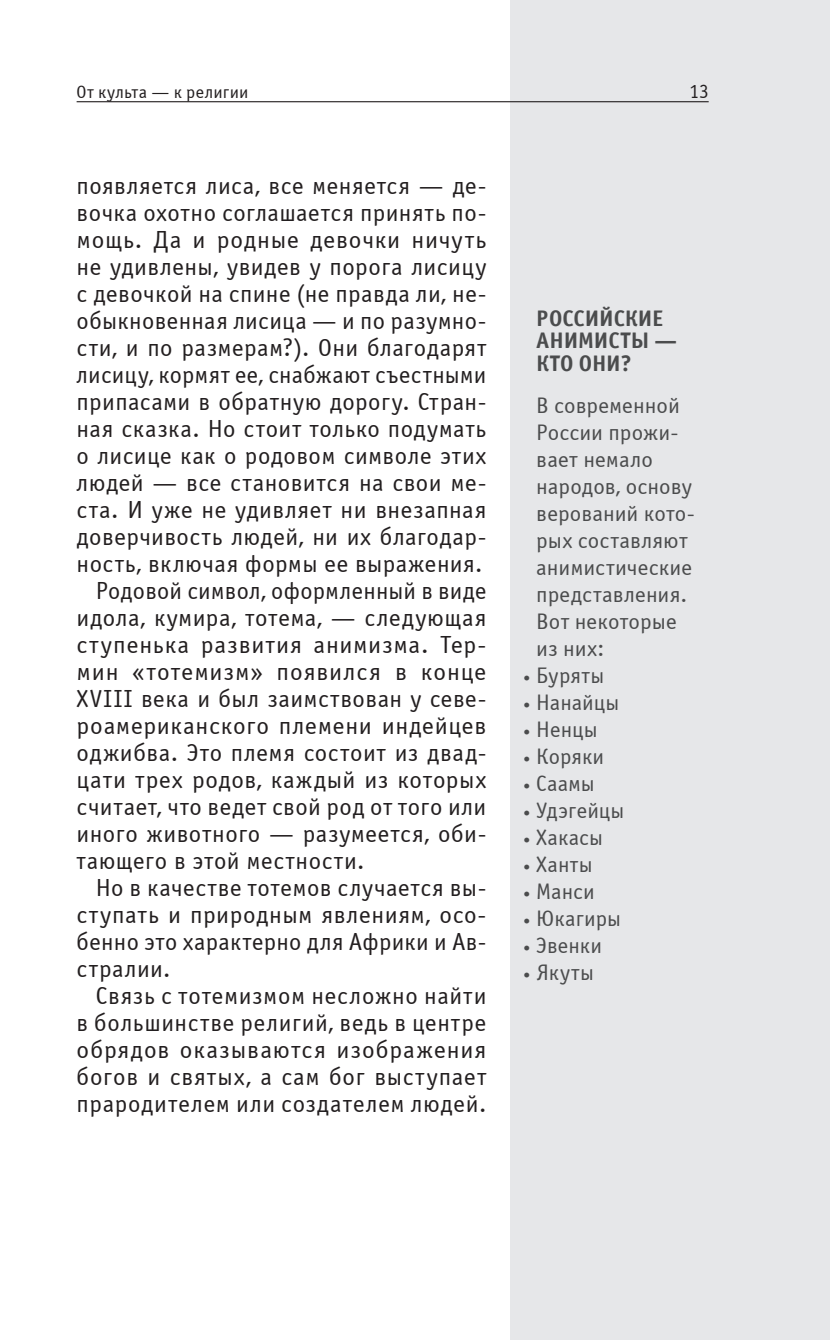
<style>
.page{position:relative;width:830px;height:1340px;background:#fff}
.page>*{position:absolute;margin:0;border:0;box-sizing:border-box;transform-origin:0 0}
.t1{font:24.75px "Officina Sans C";letter-spacing:.025em;color:#231f20}
.t2{font:22.5px "Officina Sans C";letter-spacing:.005em;color:#4b4c4d}
.t3{font:700 22.5px/22.5px "Officina Sans C";color:#4b4c4d}
.t4{font:20.25px "Officina Sans C";color:#231f20;scale:.95 1}
.t5{font:18px "Officina Sans C";letter-spacing:.01em;color:#231f20}
.s1{font-size:13.5px}
</style>
<div class="page">
<div style="left:510px;top:0;width:319px;height:1339px;background:#e6e7e9"></div>
<hr style="left:77px;top:101px;width:631px;height:1px;background:#231f20">
<p class="t5" style="left:77px;top:85px;width:173px">От культа — к религии</p>
<p class="t4" style="left:689px;top:83px;width:22px">13</p>
<p class="t1" style="left:77px;top:176px;width:411px">появляется лиса, все меняется — де-</p>
<p class="t1" style="left:77px;top:203px;width:411px">вочка охотно соглашается принять по-</p>
<p class="t1" style="left:77px;top:230px;width:411px">мощь. Да и родные девочки ничуть</p>
<p class="t1" style="left:77px;top:257px;width:411px">не удивлены, увидев у порога лисицу</p>
<p class="t1" style="left:77px;top:284px;width:411px">с девочкой на спине (не правда ли, не-</p>
<p class="t1" style="left:77px;top:311px;width:411px">обыкновенная лисица — и по разумно-</p>
<p class="t1" style="left:77px;top:338px;width:411px">сти, и по размерам?). Они благодарят</p>
<p class="t1" style="left:77px;top:365px;width:411px">лисицу, кормят ее, снабжают съестными</p>
<p class="t1" style="left:77px;top:392px;width:411px">припасами в обратную дорогу. Стран-</p>
<p class="t1" style="left:77px;top:419px;width:411px">ная сказка. Но стоит только подумать</p>
<p class="t1" style="left:77px;top:446px;width:411px">о лисице как о родовом символе этих</p>
<p class="t1" style="left:77px;top:473px;width:411px">людей — все становится на свои ме-</p>
<p class="t1" style="left:77px;top:500px;width:411px">ста. И уже не удивляет ни внезапная</p>
<p class="t1" style="left:77px;top:527px;width:411px">доверчивость людей, ни их благодар-</p>
<p class="t1" style="left:77px;top:554px;width:407px">ность, включая формы ее выражения.</p>
<p class="t1" style="left:96px;top:581px;width:392px">Родовой символ, оформленный в виде</p>
<p class="t1" style="left:77px;top:608px;width:411px">идола, кумира, тотема, — следующая</p>
<p class="t1" style="left:77px;top:635px;width:411px">ступенька развития анимизма. Тер-</p>
<p class="t1" style="left:77px;top:662px;width:411px">мин «тотемизм» появился в конце</p>
<p class="t1" style="left:77px;top:689px;width:411px">XVIII века и был заимствован у севе-</p>
<p class="t1" style="left:77px;top:716px;width:411px">роамериканского племени индейцев</p>
<p class="t1" style="left:77px;top:743px;width:411px">оджибва. Это племя состоит из двад-</p>
<p class="t1" style="left:77px;top:770px;width:411px">цати трех родов, каждый из которых</p>
<p class="t1" style="left:77px;top:797px;width:411px">считает, что ведет свой род от того или</p>
<p class="t1" style="left:77px;top:824px;width:411px">иного животного — разумеется, оби-</p>
<p class="t1" style="left:77px;top:851px;width:289px">тающего в этой местности.</p>
<p class="t1" style="left:96px;top:878px;width:392px">Но в качестве тотемов случается вы-</p>
<p class="t1" style="left:77px;top:905px;width:411px">ступать и природным явлениям, осо-</p>
<p class="t1" style="left:77px;top:932px;width:411px">бенно это характерно для Африки и Ав-</p>
<p class="t1" style="left:77px;top:959px;width:95px">стралии.</p>
<p class="t1" style="left:96px;top:986px;width:392px">Связь с тотемизмом несложно найти</p>
<p class="t1" style="left:77px;top:1013px;width:411px">в большинстве религий, ведь в центре</p>
<p class="t1" style="left:77px;top:1040px;width:411px">обрядов оказываются изображения</p>
<p class="t1" style="left:77px;top:1067px;width:411px">богов и святых, а сам бог выступает</p>
<p class="t1" style="left:77px;top:1094px;width:411px">прародителем или создателем людей.</p>
<p class="t3" style="left:536px;top:307px;width:142px">РОССИЙСКИЕ<br>АНИМИСТЫ —<br>КТО ОНИ?</p>
<p class="t2" style="left:536px;top:396px;width:145px">В современной</p>
<p class="t2" style="left:536px;top:423px;width:144px">России прожи-</p>
<p class="t2" style="left:536px;top:450px;width:118px">вает немало</p>
<p class="t2" style="left:536px;top:477px;width:157px">народов, основу</p>
<p class="t2" style="left:536px;top:504px;width:160px">верований кото-</p>
<p class="t2" style="left:536px;top:531px;width:153px">рых составляют</p>
<p class="t2" style="left:536px;top:558px;width:157px">анимистические</p>
<p class="t2" style="left:536px;top:585px;width:152px">представления.</p>
<p class="t2" style="left:536px;top:612px;width:142px">Вот некоторые</p>
<p class="t2" style="left:536px;top:639px;width:69px">из них:</p>
<p class="t2" style="left:523px;top:666px;width:82px"><span class="s1">ð</span> Буряты</p>
<p class="t2" style="left:523px;top:693px;width:97px"><span class="s1">ð</span> Нанайцы</p>
<p class="t2" style="left:523px;top:720px;width:75px"><span class="s1">ð</span> Ненцы</p>
<p class="t2" style="left:523px;top:747px;width:82px"><span class="s1">ð</span> Коряки</p>
<p class="t2" style="left:523px;top:774px;width:73px"><span class="s1">ð</span> Саамы</p>
<p class="t2" style="left:523px;top:801px;width:102px"><span class="s1">ð</span> Удэгейцы</p>
<p class="t2" style="left:523px;top:828px;width:81px"><span class="s1">ð</span> Хакасы</p>
<p class="t2" style="left:523px;top:855px;width:71px"><span class="s1">ð</span> Ханты</p>
<p class="t2" style="left:523px;top:882px;width:73px"><span class="s1">ð</span> Манси</p>
<p class="t2" style="left:523px;top:909px;width:99px"><span class="s1">ð</span> Юкагиры</p>
<p class="t2" style="left:523px;top:936px;width:80px"><span class="s1">ð</span> Эвенки</p>
<p class="t2" style="left:523px;top:963px;width:72px"><span class="s1">ð</span> Якуты</p>
</div>
